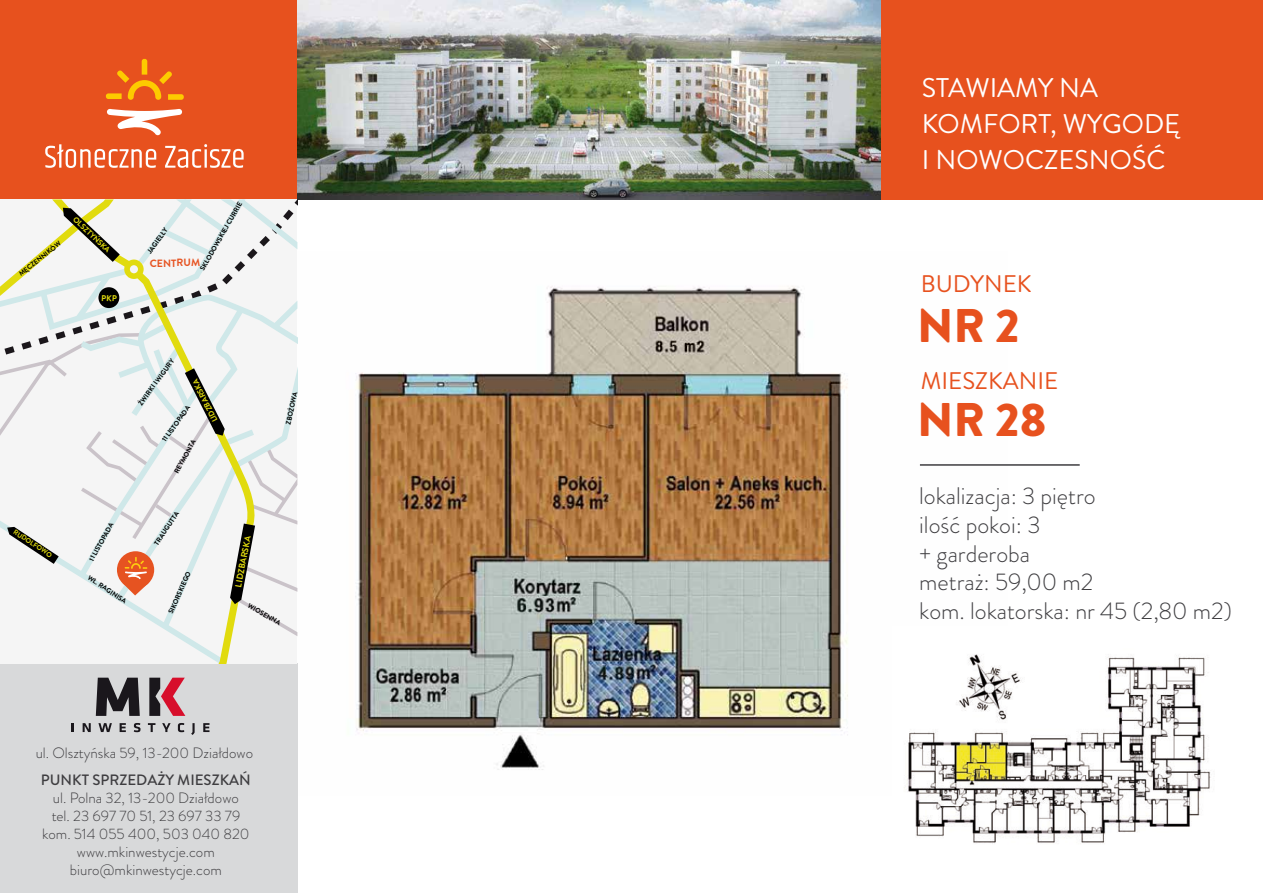
<style>
.page{position:relative;width:1263px;height:893px;background:#fff}
.page>*{position:absolute;margin:0;border:0;box-sizing:border-box;transform-origin:0 0}
.t1{font:900 47.25px "Brandon Grotesque";color:#e7511e}
.t2{font:27px/36px "Brandon Grotesque";color:#fff}
.t3{font:300 24px/28.8px "Brandon Grotesque";color:#3e3d40}
.t4{font:24px "Brandon Grotesque";color:#e7511e}
.t5{font:300 15px/18px "Brandon Grotesque";color:#3e3d40;text-align:center}
.t6{font:500 15px "Brandon Grotesque";color:#3e3d40}
.t7{font:700 10.5px "Brandon Grotesque";letter-spacing:-.01em;color:#e65321}
.t8{font:700 8.85px "Brandon Grotesque";color:#e1db0e}
.t9{font:700 7.95px "Brandon Grotesque";color:#e1db0e}
.t10{font:700 7.8px "Brandon Grotesque";color:#e1db0e}
.t11{font:700 6.9px "Brandon Grotesque";color:#000}
.t12{font:700 6.9px "Brandon Grotesque";color:#e1db0e}
</style>
<div class="page">
<img style="left:297px;top:286px;width:623px;height:509px">
<div style="left:880px;top:0;width:383px;height:199px;background:#e7511e"></div>
<div style="left:0;top:0;width:297px;height:199px;background:#e7511e"></div>
<svg style="left:45px;top:144px;width:111px;height:24px"></svg>
<svg style="left:165px;top:144px;width:79px;height:24px"></svg>
<svg style="left:105px;top:58px;width:79px;height:42px"></svg>
<svg style="left:107px;top:109px;width:75px;height:26px"></svg>
<hr style="left:920px;top:464px;width:160px;height:2px;background:#3e3d40">
<img style="left:297px;top:0;width:583px;height:199px">
<div style="left:0;top:664px;width:297px;height:229px;background:#d8d9da"></div>
<svg style="left:96px;top:678px;width:44px;height:38px"></svg>
<svg style="left:149px;top:678px;width:36px;height:38px"></svg>
<svg style="left:72px;top:723px;width:2px;height:9px"></svg>
<svg style="left:83px;top:723px;width:8px;height:9px"></svg>
<svg style="left:98px;top:723px;width:14px;height:9px"></svg>
<svg style="left:120px;top:723px;width:6px;height:9px"></svg>
<svg style="left:134px;top:723px;width:6px;height:9px"></svg>
<svg style="left:148px;top:723px;width:7px;height:9px"></svg>
<svg style="left:162px;top:723px;width:9px;height:9px"></svg>
<svg style="left:178px;top:723px;width:6px;height:9px"></svg>
<svg style="left:191px;top:723px;width:4px;height:12px"></svg>
<svg style="left:203px;top:723px;width:6px;height:9px"></svg>
<img style="left:893px;top:626px;width:318px;height:218px">
<svg style="left:0;top:199px;width:297px;height:465px"></svg>
<p class="t11" style="left:17px;top:270px;width:53px;rotate:-38deg">MĘCZENNIKÓW</p>
<p class="t10" style="left:78px;top:214px;width:50px;rotate:44deg">OLSZTYŃSKA</p>
<p class="t11" style="left:197px;top:267px;width:80px;rotate:-60deg">SKŁODOWSKIEJ CURRIE</p>
<p class="t11" style="left:145px;top:250px;width:31px;rotate:-54deg">JAGIEŁŁY</p>
<p class="t7" style="left:150px;top:256px;width:52px">CENTRUM</p>
<p class="t11" style="left:136px;top:401px;width:57px;rotate:-54deg">ŻWIRKI I WIGURY</p>
<p class="t9" style="left:211px;top:424px;width:48px;rotate:-117deg">LIDZBARSKA</p>
<p class="t11" style="left:160px;top:438px;width:44px;rotate:-54deg">11 LISTOPADA</p>
<p class="t11" style="left:172px;top:470px;width:39px;rotate:-61deg">REYMONTA</p>
<p class="t11" style="left:283px;top:423px;width:35px;rotate:-78deg">ZBOŻOWA</p>
<p class="t11" style="left:152px;top:541px;width:40px;rotate:-56deg">TRAUGUTTA</p>
<p class="t11" style="left:87px;top:558px;width:44px;rotate:-61deg">11 LISTOPADA</p>
<p class="t12" style="left:17px;top:527px;width:46px;rotate:33deg">RUDOLFOWO</p>
<p class="t8" style="left:232px;top:586px;width:53px;rotate:-79deg">LIDZBARSKA</p>
<p class="t11" style="left:166px;top:611px;width:47px;rotate:-66deg">SIKORSKIEGO</p>
<p class="t11" style="left:91px;top:573px;width:46px;rotate:34deg">WŁ. RAGINISA</p>
<p class="t11" style="left:251px;top:600px;width:38px;rotate:31deg">WIOSENNA</p>
<p class="t5" style="left:36px;top:744px;width:219px">ul. Olsztyńska 59, 13-200 Działdowo</p>
<p class="t6" style="left:41px;top:769px;width:211px">PUNKT SPRZEDAŻY MIESZKAŃ</p>
<p class="t5" style="left:42px;top:789px;width:209px">ul. Polna 32, 13-200 Działdowo tel. 23 697 70 51, 23 697 33 79 kom. 514 055 400, 503 040 820 www.mkinwestycje.com biuro@mkinwestycje.com</p>
<h2 class="t2" style="left:922px;top:70px;width:260px">STAWIAMY NA<br>KOMFORT, WYGODĘ<br>I NOWOCZESNOŚĆ</h2>
<h3 class="t4" style="left:921px;top:267px;width:112px">BUDYNEK</h3>
<h1 class="t1" style="left:917px;top:292px;width:104px">NR 2</h1>
<h3 class="t4" style="left:921px;top:364px;width:139px">MIESZKANIE</h3>
<h1 class="t1" style="left:917px;top:386px;width:131px">NR 28</h1>
<h3 class="t3" style="left:919px;top:481px;width:314px">lokalizacja: 3 piętro<br>ilość pokoi: 3<br>+ garderoba<br>metraż: 59,00 m2<br>kom. lokatorska: nr 45 (2,80 m2)</h3>
</div>
